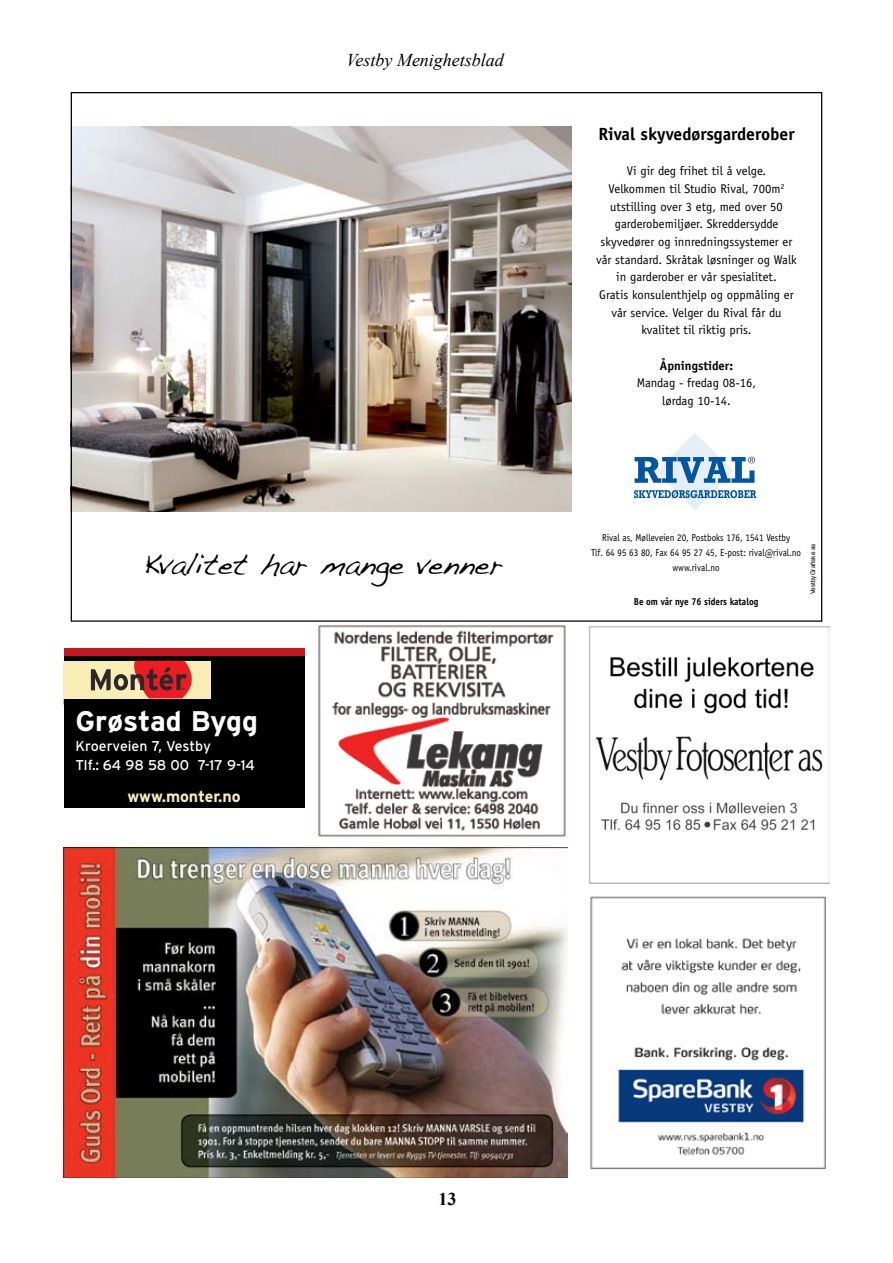
<style>
.page{position:relative;width:893px;height:1263px;background:#fff}
.page>*{position:absolute;margin:0;border:0;box-sizing:border-box;transform-origin:0 0}
.t1{font:30.3px "Handwriting Dakota";color:#000}
.t2{font:700 28.35px "Interstate";color:#fff}
.t3{font:italic 18px "Times New Roman";color:#000}
.t4{font:700 18px "Times New Roman";color:#000}
.t5{font:700 17.7px "Officina Sans";color:#000}
.t6{font:700 16.05px "Interstate";color:#f9eeb5}
.t7{font:14.1px/18.5px "Interstate";color:#fff}
.t8{font:12.6px/17.7px "Officina Sans";color:#000;text-align:center}
.t9{font:700 12.6px "Officina Sans";color:#000}
.t10{font:10.05px/15.1px "Officina Sans";color:#000;text-align:center;scale:.9 1}
.t11{font:700 10.05px "Officina Sans";color:#000;scale:.9 1}
.t12{font:6.3px "Helvetica";color:#000}
</style>
<div class="page">
<img style="left:318px;top:625px;width:248px;height:212px">
<img style="left:64px;top:847px;width:503px;height:331px">
<img style="left:589px;top:626px;width:240px;height:258px">
<div style="left:64px;top:737px;width:240px;height:71px;background:#000"></div>
<div style="left:64px;top:655px;width:240px;height:83px;background:#000"></div>
<div style="left:64px;top:648px;width:240px;height:7px;background:#c4161c"></div>
<svg style="left:64px;top:660px;width:147px;height:39px;background:#cd9275"></svg>
<img style="left:590px;top:896px;width:236px;height:274px">
<img style="left:73px;top:126px;width:499px;height:386px">
<svg style="left:634px;top:433px;width:122px;height:77px"></svg>
<h3 class="t3" style="left:346px;top:48px;width:159px">Vestby Menighetsblad</h3>
<h1 class="t1" style="left:144px;top:546px;width:361px">Kvalitet har mange venner</h1>
<h2 class="t2" style="left:76px;top:711px;width:184px">Grøstad Bygg</h2>
<p class="t7" style="left:76px;top:738px;width:181px">Kroerveien 7, Vestby<br>Tlf.: 64 98 58 00 7-17 9-14</p>
<p class="t6" style="left:127px;top:790px;width:115px">www.monter.no</p>
<h3 class="t5" style="left:598px;top:123px;width:198px">Rival skyvedørsgarderober</h3>
<p class="t8" style="left:596px;top:162px;width:202px">Vi gir deg frihet til å velge.<br>Velkommen til Studio Rival, 700m<sup>2 </sup>utstilling over 3 etg, med over 50 garderobemiljøer. Skreddersydde skyvedører og innredningssystemer er vår standard. Skråtak løsninger og Walk in garderober er vår spesialitet.<br>Gratis konsulenthjelp og oppmåling er vår service. Velger du Rival får du kvalitet til riktig pris.</p>
<p class="t9" style="left:660px;top:358px;width:75px">Åpningstider:</p>
<p class="t8" style="left:637px;top:374px;width:121px">Mandag - fredag 08-16, lørdag 10-14.</p>
<p class="t10" style="left:591px;top:530px;width:235px">Rival as, Mølleveien 20, Postboks 176, 1541 Vestby<br>Tlf. 64 95 63 80, Fax 64 95 27 45, E-post: rival@rival.no www.rival.no</p>
<p class="t11" style="left:634px;top:595px;width:140px">Be om vår nye 76 siders katalog</p>
<p class="t12" style="left:808px;top:594px;width:52px;rotate:-90deg">VestbyGrafiske as</p>
<h3 class="t4" style="left:438px;top:1186px;width:19px">13</h3>
</div>
